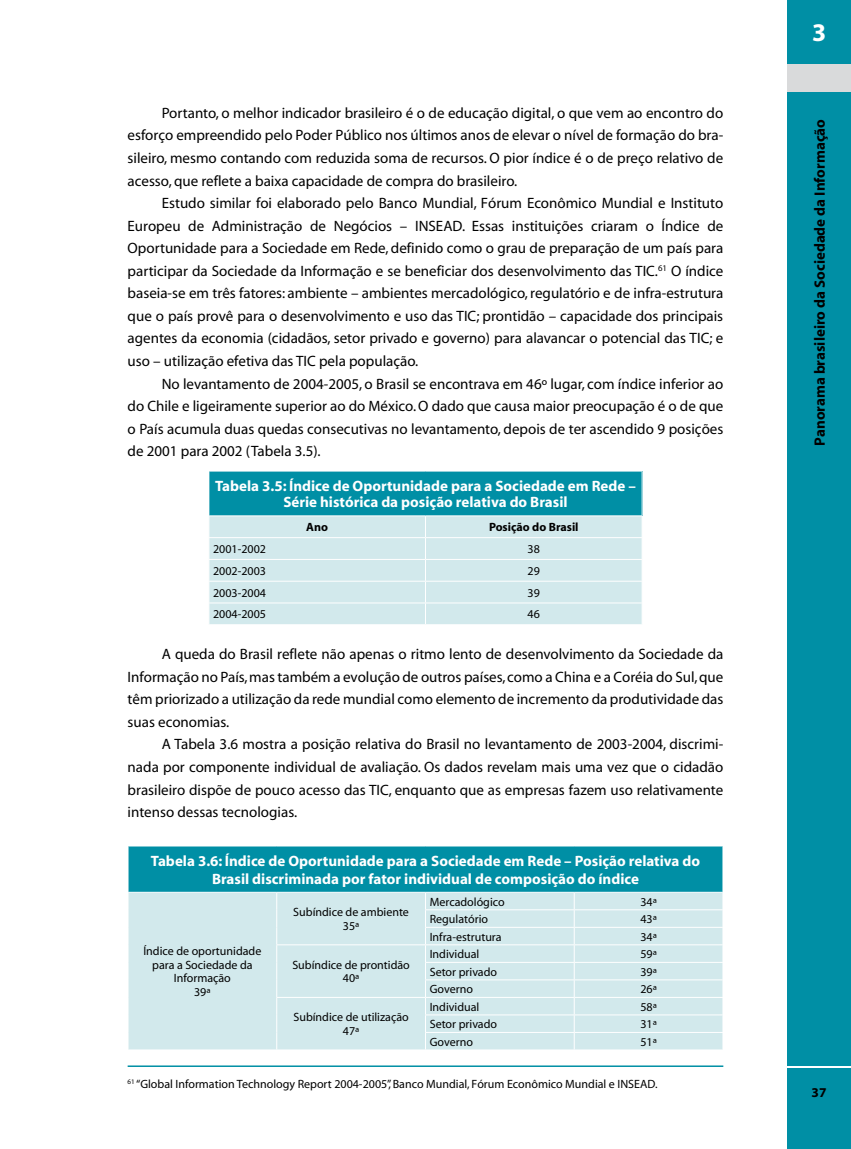
<style>
.page{position:relative;width:851px;height:1149px;background:#fff}
.page>*{position:absolute;margin:0;border:0;box-sizing:border-box;transform-origin:0 0}
.t1{font:700 25.5px "Myriad";color:#fff}
.t2{font:15px/22.5px "Myriad";color:#000;text-align:justify}
.t3{font:700 15px/16.5px "Myriad";color:#fff;text-align:center}
.t4{font:700 15px "Myriad";color:#000}
.t5{font:700 13.5px "Myriad";color:#000}
.t6{font:12px/13.5px "Myriad";color:#000;text-align:center}
.t7{font:700 12px "Myriad";color:#000}
</style>
<div class="page">
<div style="left:787px;top:0;width:63px;height:64px;background:#008fa5"></div>
<div style="left:787px;top:91px;width:63px;height:974px;background:#008fa5"></div>
<div style="left:787px;top:64px;width:63px;height:27px;background:#d9dadb"></div>
<div style="left:787px;top:1067px;width:63px;height:81px;background:#008fa5"></div>
<div style="left:209px;top:471px;width:433px;height:44px;background:#008fa5"></div>
<div style="left:209px;top:516px;width:432px;height:108px;background:#d2e9ec"></div>
<hr style="left:641px;top:471px;width:1px;height:44px;background:#fff">
<hr style="left:208px;top:537px;width:217px;height:1px;background:#fff">
<hr style="left:425px;top:537px;width:217px;height:1px;background:#fff">
<hr style="left:208px;top:559px;width:217px;height:1px;background:#fff">
<hr style="left:425px;top:559px;width:217px;height:1px;background:#fff">
<hr style="left:208px;top:580px;width:217px;height:1px;background:#fff">
<hr style="left:425px;top:580px;width:217px;height:1px;background:#fff">
<hr style="left:208px;top:602px;width:217px;height:1px;background:#fff">
<hr style="left:425px;top:602px;width:217px;height:1px;background:#fff">
<svg style="left:425px;top:516px;width:1px;height:108px"></svg>
<svg style="left:641px;top:516px;width:1px;height:108px"></svg>
<div style="left:128px;top:845px;width:594px;height:47px;background:#008fa5"></div>
<div style="left:129px;top:892px;width:593px;height:157px;background:#d2e9ec"></div>
<hr style="left:128px;top:845px;width:149px;height:1px;background:#fff">
<hr style="left:128px;top:846px;width:1px;height:45px;background:#fff">
<hr style="left:277px;top:845px;width:148px;height:1px;background:#fff">
<hr style="left:425px;top:845px;width:149px;height:1px;background:#fff">
<hr style="left:574px;top:845px;width:149px;height:1px;background:#fff">
<hr style="left:128px;top:891px;width:149px;height:1px;background:#fff">
<svg style="left:128px;top:892px;width:1px;height:157px"></svg>
<hr style="left:277px;top:891px;width:148px;height:1px;background:#fff">
<hr style="left:425px;top:891px;width:149px;height:1px;background:#fff">
<hr style="left:574px;top:891px;width:149px;height:1px;background:#fff">
<hr style="left:425px;top:909px;width:149px;height:1px;background:#fff">
<hr style="left:574px;top:909px;width:149px;height:1px;background:#fff">
<hr style="left:425px;top:926px;width:149px;height:1px;background:#fff">
<hr style="left:574px;top:926px;width:149px;height:1px;background:#fff">
<hr style="left:276px;top:944px;width:149px;height:1px;background:#fff">
<hr style="left:425px;top:944px;width:149px;height:1px;background:#fff">
<hr style="left:574px;top:944px;width:149px;height:1px;background:#fff">
<hr style="left:425px;top:961px;width:149px;height:1px;background:#fff">
<hr style="left:574px;top:961px;width:149px;height:1px;background:#fff">
<hr style="left:425px;top:979px;width:149px;height:1px;background:#fff">
<hr style="left:574px;top:979px;width:149px;height:1px;background:#fff">
<hr style="left:276px;top:996px;width:149px;height:1px;background:#fff">
<svg style="left:276px;top:892px;width:1px;height:157px"></svg>
<hr style="left:425px;top:996px;width:149px;height:1px;background:#fff">
<hr style="left:574px;top:996px;width:149px;height:1px;background:#fff">
<hr style="left:425px;top:1014px;width:149px;height:1px;background:#fff">
<hr style="left:574px;top:1014px;width:149px;height:1px;background:#fff">
<hr style="left:425px;top:1031px;width:149px;height:1px;background:#fff">
<svg style="left:425px;top:892px;width:1px;height:157px"></svg>
<hr style="left:574px;top:1031px;width:149px;height:1px;background:#fff">
<svg style="left:573px;top:892px;width:1px;height:157px"></svg>
<svg style="left:722px;top:892px;width:1px;height:157px"></svg>
<hr style="left:128px;top:1065px;width:595px;height:1px;background:#008fa5">
<p class="t2" style="left:128px;top:102px;width:597px;text-indent:34px">Portanto, o melhor indicador brasileiro é o de educação digital, o que vem ao encontro do esforço empreendido pelo Poder Público nos últimos anos de elevar o nível de formação do bra&shy;sileiro, mesmo contando com reduzida soma de recursos. O pior índice é o de preço relativo de acesso, que reflete a baixa capacidade de compra do brasileiro.</p>
<p class="t2" style="left:128px;top:192px;width:597px;text-indent:34px">Estudo similar foi elaborado pelo Banco Mundial, Fórum Econômico Mundial e Instituto Europeu de Administração de Negócios – INSEAD. Essas instituições criaram o Índice de Oportunidade para a Sociedade em Rede, definido como o grau de preparação de um país para participar da Sociedade da Informação e se beneficiar dos desenvolvimento das TIC.<sup>61</sup> O índice baseia-se em três fatores: ambiente – ambientes mercadológico, regulatório e de infra-estrutura que o país provê para o desenvolvimento e uso das TIC; prontidão – capacidade dos principais agentes da economia (cidadãos, setor privado e governo) para alavancar o potencial das TIC; e uso – utilização efetiva das TIC pela população.</p>
<p class="t2" style="left:128px;top:373px;width:597px;text-indent:34px">No levantamento de 2004-2005, o Brasil se encontrava em 46º lugar, com índice inferior ao do Chile e ligeiramente superior ao do México. O dado que causa maior preocupação é o de que o País acumula duas quedas consecutivas no levantamento, depois de ter ascendido 9 posições de 2001 para 2002 (Tabela 3.5).</p>
<p class="t3" style="left:215px;top:478px;width:422px">Tabela 3.5: Índice de Oportunidade para a Sociedade em Rede –<br>Série histórica da posição relativa do Brasil</p>
<p class="t7" style="left:306px;top:521px;width:23px">Ano</p>
<p class="t7" style="left:489px;top:521px;width:91px">Posição do Brasil</p>
<p class="t6" style="left:213px;top:542px;width:54px">2001-2002</p>
<p class="t6" style="left:527px;top:542px;width:14px">38</p>
<p class="t6" style="left:213px;top:564px;width:54px">2002-2003</p>
<p class="t6" style="left:527px;top:564px;width:14px">29</p>
<p class="t6" style="left:213px;top:586px;width:54px">2003-2004</p>
<p class="t6" style="left:527px;top:586px;width:14px">39</p>
<p class="t6" style="left:213px;top:608px;width:54px">2004-2005</p>
<p class="t6" style="left:527px;top:608px;width:14px">46</p>
<p class="t2" style="left:128px;top:643px;width:597px;text-indent:34px">A queda do Brasil reflete não apenas o ritmo lento de desenvolvimento da Sociedade da Informação no País, mas também a evolução de outros países, como a China e a Coréia do Sul, que têm priorizado a utilização da rede mundial como elemento de incremento da produtividade das suas economias.</p>
<p class="t2" style="left:128px;top:733px;width:597px;text-indent:34px">A Tabela 3.6 mostra a posição relativa do Brasil no levantamento de 2003-2004, discrimi&shy;nada por componente individual de avaliação. Os dados revelam mais uma vez que o cidadão brasileiro dispõe de pouco acesso das TIC, enquanto que as empresas fazem uso relativamente intenso dessas tecnologias.</p>
<p class="t3" style="left:151px;top:852px;width:550px;line-height:18px">Tabela 3.6: Índice de Oportunidade para a Sociedade em Rede – Posição relativa do<br>Brasil discriminada por fator individual de composição do índice</p>
<p class="t6" style="left:143px;top:944px;width:119px">Índice de oportunidade para a Sociedade da<br>Informação<br>39ª</p>
<p class="t6" style="left:293px;top:905px;width:117px">Subíndice de ambiente<br>35ª</p>
<p class="t6" style="left:292px;top:958px;width:119px">Subíndice de prontidão<br>40ª</p>
<p class="t6" style="left:429px;top:895px;width:76px">Mercadológico</p>
<p class="t6" style="left:640px;top:895px;width:18px">34ª</p>
<p class="t6" style="left:429px;top:912px;width:60px">Regulatório</p>
<p class="t6" style="left:640px;top:912px;width:18px">43ª</p>
<p class="t6" style="left:429px;top:930px;width:73px">Infra-estrutura</p>
<p class="t6" style="left:640px;top:930px;width:18px">34ª</p>
<p class="t6" style="left:429px;top:947px;width:51px">Individual</p>
<p class="t6" style="left:640px;top:947px;width:18px">59ª</p>
<p class="t6" style="left:429px;top:965px;width:69px">Setor privado</p>
<p class="t6" style="left:640px;top:965px;width:18px">39ª</p>
<p class="t6" style="left:429px;top:982px;width:45px">Governo</p>
<p class="t6" style="left:640px;top:982px;width:18px">26ª</p>
<p class="t6" style="left:429px;top:1000px;width:51px">Individual</p>
<p class="t6" style="left:640px;top:1000px;width:18px">58ª</p>
<p class="t6" style="left:429px;top:1017px;width:69px">Setor privado</p>
<p class="t6" style="left:640px;top:1017px;width:18px">31ª</p>
<p class="t6" style="left:429px;top:1035px;width:45px">Governo</p>
<p class="t6" style="left:640px;top:1035px;width:18px">51ª</p>
<p class="t6" style="left:128px;top:1077px;width:531px"><sup>61</sup> “Global Information Technology Report 2004-2005”, Banco Mundial, Fórum Econômico Mundial e INSEAD.</p>
<p class="t6" style="left:293px;top:1010px;width:117px">Subíndice de utilização<br>47ª</p>
<h1 class="t1" style="left:811px;top:20px;width:16px">3</h1>
<p class="t4" style="left:812px;top:445px;width:328px;rotate:-90deg">Panorama brasileiro da Sociedade da Informação</p>
<p class="t5" style="left:811px;top:1084px;width:16px">37</p>
</div>
